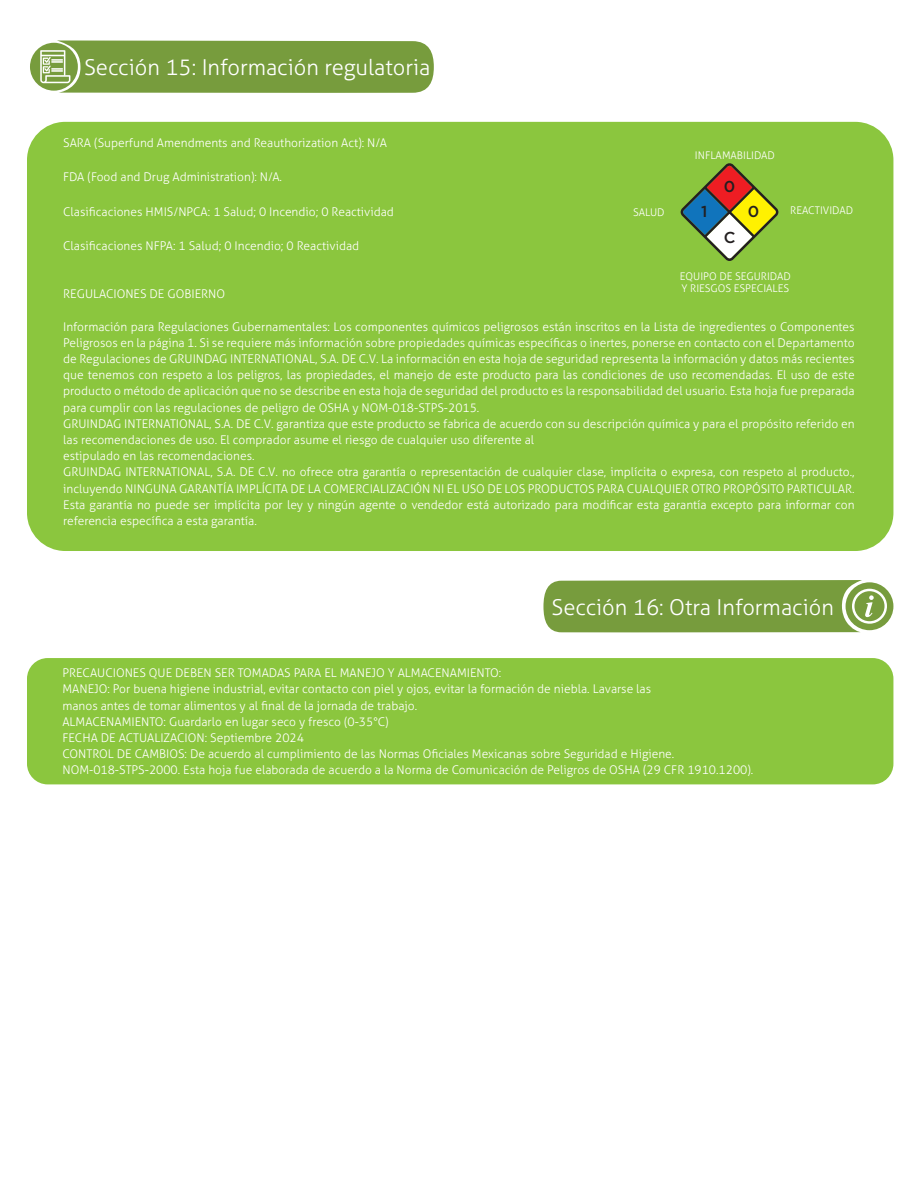
<style>
.page{position:relative;width:918px;height:1188px;background:#fff}
.page>*{position:absolute;margin:0;border:0;box-sizing:border-box;transform-origin:0 0}
.t1{font:300 21.9px "Aller";color:#fff}
.t2{font:500 15.9px "Gotham";color:#231f20}
.t3{font:300 12px/16.2px "Aller";color:#fff}
.t4{font:300 10.5px/12.6px "Aller";color:#fff}
</style>
<div class="page">
<div style="left:27px;top:122px;width:866px;height:429px;background:#8bc63e;border-radius:38px"></div>
<div style="left:30px;top:43px;width:48px;height:48px;background:#779c3d;border-radius:50%"></div>
<div style="left:27px;top:658px;width:866px;height:126px;background:#8bc63e;border-radius:21px"></div>
<div style="left:846px;top:582px;width:47px;height:48px;background:#779c3d;border-radius:50%"></div>
<svg style="left:681px;top:163px;width:97px;height:98px"></svg>
<svg style="left:40px;top:40px;width:394px;height:53px;background:#7fa248"></svg>
<svg style="left:543px;top:580px;width:344px;height:52px;background:#7fa248"></svg>
<h1 class="t1" style="left:84px;top:54px;width:348px">Sección 15: Información regulatoria</h1>
<p class="t3" style="left:63px;top:135px;width:325px">SARA (Superfund Amendments and Reauthorization Act): N/A</p>
<p class="t3" style="left:63px;top:169px;width:220px">FDA (Food and Drug Administration): N/A.</p>
<p class="t3" style="left:63px;top:203px;width:332px">Clasificaciones HMIS/NPCA: 1 Salud; 0 Incendio; 0 Reactividad</p>
<p class="t3" style="left:63px;top:237px;width:298px">Clasificaciones NFPA: 1 Salud; 0 Incendio; 0 Reactividad</p>
<p class="t3" style="left:63px;top:286px;width:163px">REGULACIONES DE GOBIERNO</p>
<p class="t3" style="left:63px;top:318px;width:793px">Información para Regulaciones Gubernamentales: Los componentes químicos peligrosos están inscritos en la Lista de ingredientes o Componentes Peligrosos en la página 1. Si se requiere más información sobre propiedades químicas específicas o inertes, ponerse en contacto con el Departamento de Regulaciones de GRUINDAG INTERNATIONAL, S.A. DE C.V. La información en esta hoja de seguridad representa la información y datos más recientes que tenemos con respeto a los peligros, las propiedades, el manejo de este producto para las condiciones de uso recomendadas. El uso de este producto o método de aplicación que no se describe en esta hoja de seguridad del producto es la responsabilidad del usuario. Esta hoja fue preparada para cumplir con las regulaciones de peligro de OSHA y NOM-018-STPS-2015.<br>GRUINDAG INTERNATIONAL, S.A. DE C.V. garantiza que este producto se fabrica de acuerdo con su descripción química y para el propósito referido en las recomendaciones de uso. El comprador asume el riesgo de cualquier uso diferente al<br>estipulado en las recomendaciones.<br>GRUINDAG INTERNATIONAL, S.A. DE C.V. no ofrece otra garantía o representación de cualquier clase, implícita o expresa, con respeto al producto., incluyendo NINGUNA GARANTÍA IMPLÍCITA DE LA COMERCIALIZACIÓN NI EL USO DE LOS PRODUCTOS PARA CUALQUIER OTRO PROPÓSITO PARTICULAR.<br>Esta garantía no puede ser implícita por ley y ningún agente o vendedor está autorizado para modificar esta garantía excepto para informar con referencia específica a esta garantía.</p>
<p class="t4" style="left:695px;top:149px;width:81px">INFLAMABILIDAD</p>
<h2 class="t2" style="left:724px;top:176px;width:13px">0</h2>
<h2 class="t2" style="left:724px;top:227px;width:13px">C</h2>
<h2 class="t2" style="left:701px;top:201px;width:8px">1</h2>
<h2 class="t2" style="left:748px;top:201px;width:13px">0</h2>
<p class="t4" style="left:790px;top:204px;width:64px">REACTIVIDAD</p>
<p class="t4" style="left:633px;top:206px;width:33px">SALUD</p>
<p class="t4" style="left:680px;top:270px;width:112px">EQUIPO DE SEGURIDAD<br>Y RIESGOS ESPECIALES</p>
<h1 class="t1" style="left:551px;top:594px;width:284px">Sección 16: Otra Información</h1>
<p class="t3" style="left:62px;top:665px;width:692px">PRECAUCIONES QUE DEBEN SER TOMADAS PARA EL MANEJO Y ALMACENAMIENTO:<br>MANEJO: Por buena higiene industrial, evitar contacto con piel y ojos, evitar la formación de niebla. Lavarse las<br>manos antes de tomar alimentos y al final de la jornada de trabajo.<br>ALMACENAMIENTO: Guardarlo en lugar seco y fresco (0-35°C)<br>FECHA DE ACTUALIZACION: Septiembre 2024<br>CONTROL DE CAMBIOS: De acuerdo al cumplimiento de las Normas Oficiales Mexicanas sobre Seguridad e Higiene.<br>NOM-018-STPS-2000. Esta hoja fue elaborada de acuerdo a la Norma de Comunicación de Peligros de OSHA (29 CFR 1910.1200).</p>
</div>
